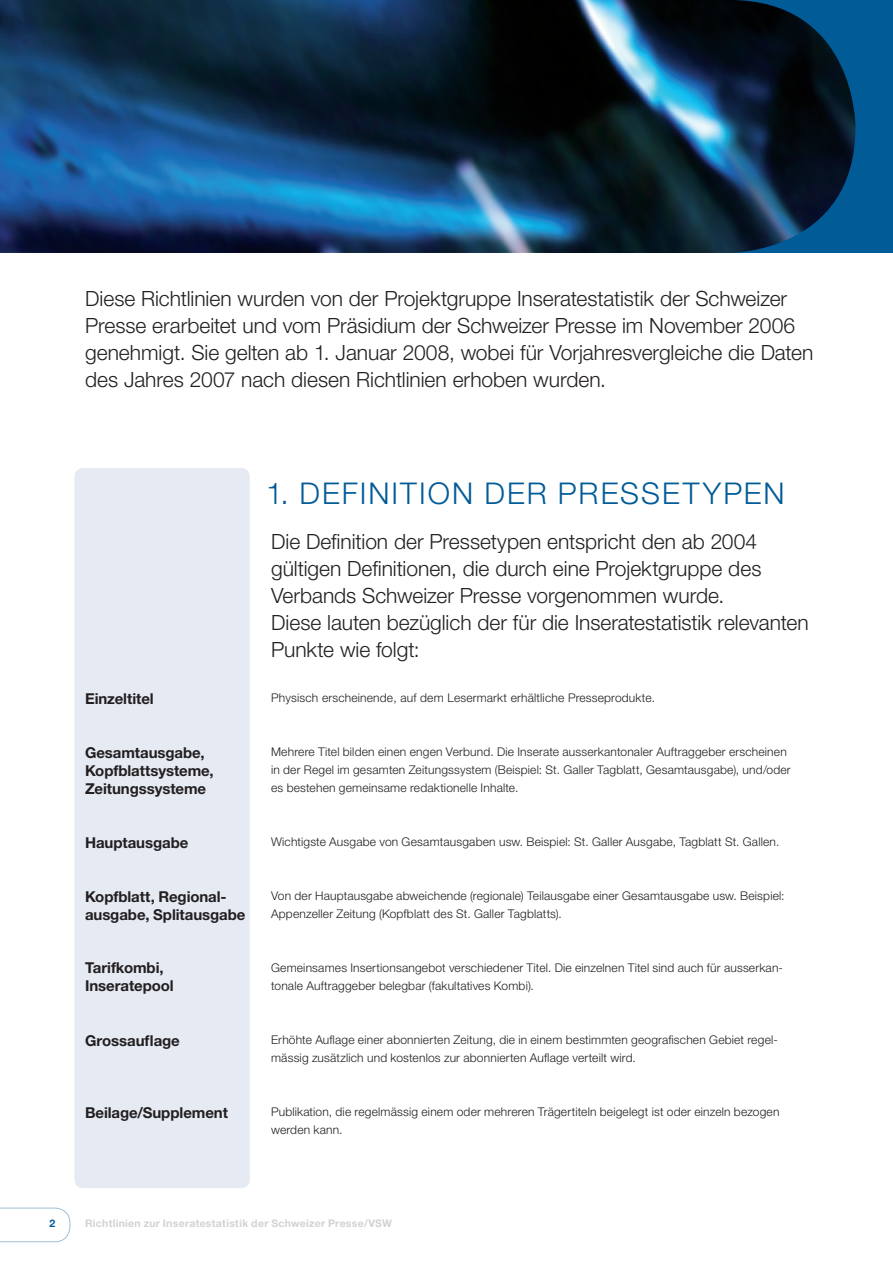
<style>
.page{position:relative;width:893px;height:1263px;background:#fff}
.page>*{position:absolute;margin:0;border:0;box-sizing:border-box;transform-origin:0 0}
.t1{font:300 30px "Helvetica Neue LT Std";letter-spacing:.07em;color:#005b97}
.t2{font:300 21px/27px "Helvetica Neue LT Std";color:#231f20}
.t3{font:700 15px/18px "Helvetica Neue LT Std";letter-spacing:-.005em;color:#231f20}
.t4{font:300 12px/18px "Helvetica Neue LT Std";letter-spacing:.015em;color:#231f20}
.t5{font:700 10.5px "Helvetica Neue LT Std";letter-spacing:.025em;color:#d1d2d4}
.t6{font:700 10.5px "Helvetica Neue LT Std";color:#005b97}
</style>
<div class="page">
<svg style="left:0;top:1208px;width:70px;height:34px"></svg>
<div style="left:550px;top:0;width:343px;height:253px;background:#005b97"></div>
<img style="left:0;top:0;width:855px;height:253px">
<div style="left:74px;top:468px;width:176px;height:720px;background:#e5eaf3;border-radius:9px"></div>
<p class="t2" style="left:85px;top:285px;width:730px">Diese Richtlinien wurden von der Projektgruppe Inseratestatistik der Schweizer Presse erarbeitet und vom Präsidium der Schweizer Presse im November 2006 genehmigt. Sie gelten ab 1. Januar 2008, wobei für Vorjahresvergleiche die Daten des Jahres 2007 nach diesen Richtlinien erhoben wurden.</p>
<h1 class="t1" style="left:266px;top:475px;width:520px">1. DEFINITION DER PRESSETYPEN</h1>
<p class="t2" style="left:271px;top:528px;width:539px">Die Definition der Pressetypen entspricht den ab 2004 gültigen Definitionen, die durch eine Projektgruppe des Verbands Schweizer Presse vorgenommen wurde.<br>Diese lauten bezüglich der für die Inseratestatistik relevanten Punkte wie folgt:</p>
<p class="t3" style="left:85px;top:690px;width:70px">Einzeltitel</p>
<p class="t4" style="left:271px;top:688px;width:386px">Physisch erscheinende, auf dem Lesermarkt erhältliche Presseprodukte.</p>
<p class="t3" style="left:85px;top:743px;width:130px">Gesamtausgabe,<br>Kopfblattsysteme,<br>Zeitungssysteme</p>
<p class="t4" style="left:271px;top:742px;width:521px">Mehrere Titel bilden einen engen Verbund. Die Inserate ausserkantonaler Auftraggeber erscheinen in der Regel im gesamten Zeitungssystem (Beispiel: St. Galler Tagblatt, Gesamtausgabe), und/oder es bestehen gemeinsame redaktionelle Inhalte.</p>
<p class="t3" style="left:85px;top:833px;width:105px">Hauptausgabe</p>
<p class="t4" style="left:271px;top:832px;width:510px">Wichtigste Ausgabe von Gesamtausgaben usw. Beispiel: St. Galler Ausgabe, Tagblatt St. Gallen.</p>
<p class="t3" style="left:85px;top:887px;width:162px">Kopfblatt, Regional&shy;ausgabe, Splitausgabe</p>
<p class="t3" style="left:85px;top:958px;width:90px">Tarifkombi,<br>Inseratepool</p>
<p class="t4" style="left:271px;top:886px;width:515px">Von der Hauptausgabe abweichende (regionale) Teilausgabe einer Gesamtausgabe usw. Beispiel:<br>Appenzeller Zeitung (Kopfblatt des St. Galler Tagblatts).</p>
<p class="t4" style="left:271px;top:958px;width:513px">Gemeinsames Insertionsangebot verschiedener Titel. Die einzelnen Titel sind auch für ausserkan&shy;tonale Auftraggeber belegbar (fakultatives Kombi).</p>
<p class="t3" style="left:85px;top:1031px;width:96px">Grossauflage</p>
<p class="t4" style="left:271px;top:1030px;width:507px">Erhöhte Auflage einer abonnierten Zeitung, die in einem bestimmten geografischen Gebiet regel&shy;mässig zusätzlich und kostenlos zur abonnierten Auflage verteilt wird.</p>
<p class="t3" style="left:85px;top:1103px;width:144px">Beilage/Supplement</p>
<p class="t4" style="left:271px;top:1102px;width:510px">Publikation, die regelmässig einem oder mehreren Trägertiteln beigelegt ist oder einzeln bezogen werden kann.</p>
<p class="t6" style="left:49px;top:1217px;width:7px">2</p>
<p class="t5" style="left:85px;top:1217px;width:309px">Richtlinien zur Inseratestatistik der Schweizer Presse/VSW</p>
</div>
